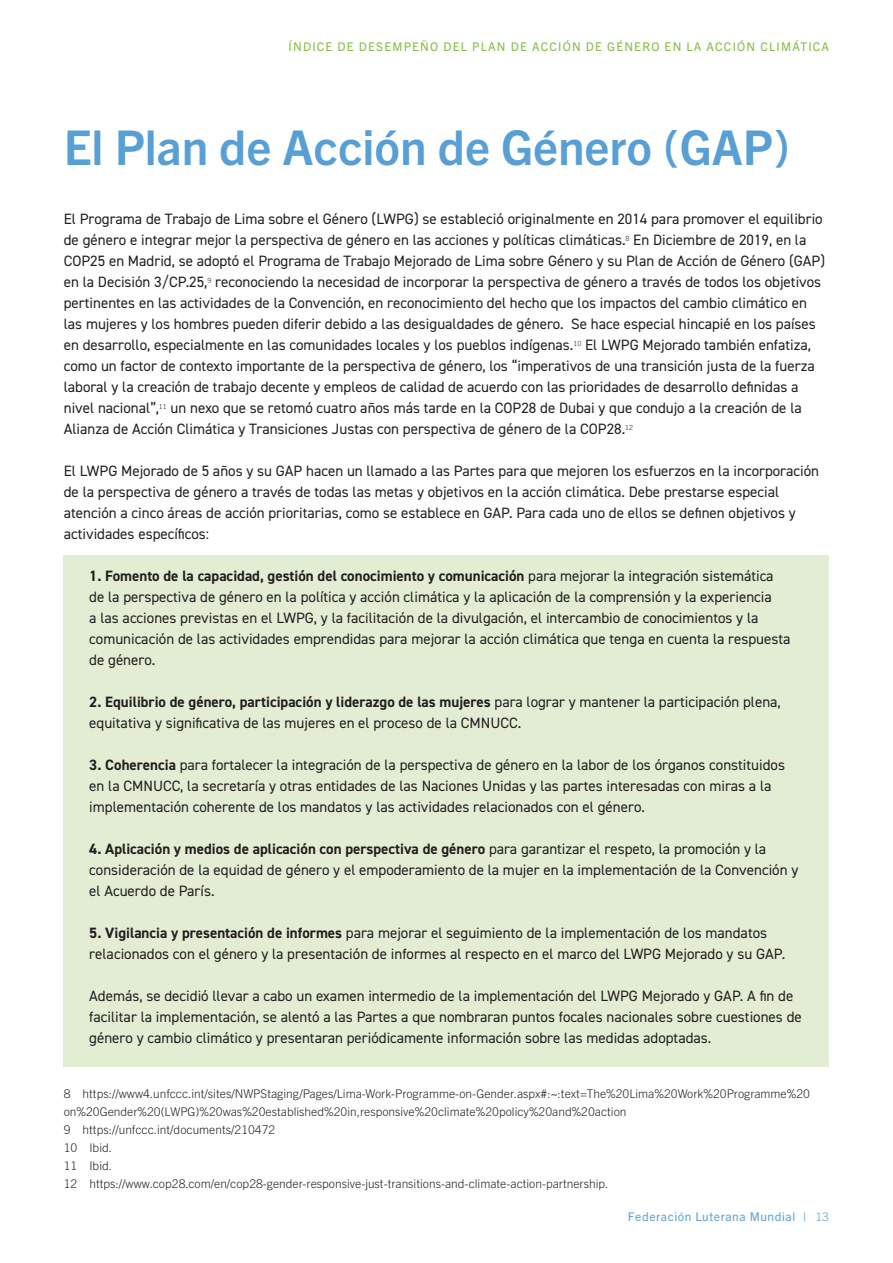
<style>
.page{position:relative;width:893px;height:1263px;background:#fff}
.page>*{position:absolute;margin:0;border:0;box-sizing:border-box;transform-origin:0 0}
.LWF_Heading_MAIN{font:700 48px "Trade Gothic Next LT Pro";color:#589fd6}
.LWF_Text_Regular{font:15px/21px "DIN2014";color:#231f20}
.LWF_footnotes{font:300 12px/18px "Trade Gothic Next LT Pro";color:#231f20}
.t1{font:12px "Trade Gothic Next LT Pro";letter-spacing:.1em;color:#84bc47}
.t2{font:12px "Trade Gothic Next LT Pro";letter-spacing:.05em;color:#589fd6}
.s1{font-weight:700}
.s2{color:#8ab6e1}
</style>
<div class="page">
<div style="left:64px;top:555px;width:765px;height:512px;background:#e3edd4"></div>
<p class="t1" style="left:289px;top:38px;width:542px">ÍNDICE DE DESEMPEÑO DEL PLAN DE ACCIÓN DE GÉNERO EN LA ACCIÓN CLIMÁTICA</p>
<p class="LWF_Heading_MAIN" style="left:64px;top:114px;width:727px">El Plan de Acción de Género (GAP)</p>
<p class="LWF_Text_Regular" style="left:64px;top:208px;width:763px">El Programa de Trabajo de Lima sobre el Género (LWPG) se estableció originalmente en 2014 para promover el equilibrio de género e integrar mejor la perspectiva de género en las acciones y políticas climáticas.<sup>8</sup> En Diciembre de 2019, en la COP25 en Madrid, se adoptó el Programa de Trabajo Mejorado de Lima sobre Género y su Plan de Acción de Género (GAP) en la Decisión 3/CP.25,<sup>9</sup> reconociendo la necesidad de incorporar la perspectiva de género a través de todos los objetivos pertinentes en las actividades de la Convención, en reconocimiento del hecho que los impactos del cambio climático en las mujeres y los hombres pueden diferir debido a las desigualdades de género. Se hace especial hincapié en los países en desarrollo, especialmente en las comunidades locales y los pueblos indígenas.<sup>10</sup> El LWPG Mejorado también enfatiza, como un factor de contexto importante de la perspectiva de género, los “imperativos de una transición justa de la fuerza laboral y la creación de trabajo decente y empleos de calidad de acuerdo con las prioridades de desarrollo definidas a nivel nacional”,<sup>11</sup> un nexo que se retomó cuatro años más tarde en la COP28 de Dubai y que condujo a la creación de la Alianza de Acción Climática y Transiciones Justas con perspectiva de género de la COP28.<sup>12</sup></p>
<p class="LWF_Text_Regular" style="left:64px;top:460px;width:757px">El LWPG Mejorado de 5 años y su GAP hacen un llamado a las Partes para que mejoren los esfuerzos en la incorporación de la perspectiva de género a través de todas las metas y objetivos en la acción climática. Debe prestarse especial atención a cinco áreas de acción prioritarias, como se establece en GAP. Para cada uno de ellos se definen objetivos y actividades específicos:</p>
<p class="LWF_Text_Regular" style="left:89px;top:565px;width:703px"><span class="s1">1. Fomento de la capacidad, gestión del conocimiento y comunicación</span> para mejorar la integración sistemática de la perspectiva de género en la política y acción climática y la aplicación de la comprensión y la experiencia<br>a las acciones previstas en el LWPG, y la facilitación de la divulgación, el intercambio de conocimientos y la comunicación de las actividades emprendidas para mejorar la acción climática que tenga en cuenta la respuesta de género.</p>
<p class="LWF_Text_Regular" style="left:89px;top:691px;width:693px"><span class="s1">2. Equilibrio de género, participación y liderazgo de las mujeres</span> para lograr y mantener la participación plena, equitativa y significativa de las mujeres en el proceso de la CMNUCC.</p>
<p class="LWF_Text_Regular" style="left:89px;top:754px;width:697px"><span class="s1">3. Coherencia</span> para fortalecer la integración de la perspectiva de género en la labor de los órganos constituidos en la CMNUCC, la secretaría y otras entidades de las Naciones Unidas y las partes interesadas con miras a la implementación coherente de los mandatos y las actividades relacionados con el género.</p>
<p class="LWF_Text_Regular" style="left:89px;top:838px;width:711px"><span class="s1">4. Aplicación y medios de aplicación con perspectiva de género</span> para garantizar el respeto, la promoción y la consideración de la equidad de género y el empoderamiento de la mujer en la implementación de la Convención y el Acuerdo de París.</p>
<p class="LWF_Text_Regular" style="left:89px;top:922px;width:697px"><span class="s1">5. Vigilancia y presentación de informes</span> para mejorar el seguimiento de la implementación de los mandatos relacionados con el género y la presentación de informes al respecto en el marco del LWPG Mejorado y su GAP.</p>
<p class="LWF_Text_Regular" style="left:89px;top:985px;width:714px">Además, se decidió llevar a cabo un examen intermedio de la implementación del LWPG Mejorado y GAP. A fin de facilitar la implementación, se alentó a las Partes a que nombraran puntos focales nacionales sobre cuestiones de género y cambio climático y presentaran periódicamente información sobre las medidas adoptadas.</p>
<p class="LWF_footnotes" style="left:64px;top:1084px;width:748px">8 https://www4.unfccc.int/sites/NWPStaging/Pages/Lima-Work-Programme-on-Gender.aspx#:~:text=The%20Lima%20Work%20Programme%20 on%20Gender%20(LWPG)%20was%20established%20in,responsive%20climate%20policy%20and%20action</p>
<p class="LWF_footnotes" style="left:64px;top:1120px;width:213px">9 https://unfccc.int/documents/210472</p>
<p class="LWF_footnotes" style="left:64px;top:1138px;width:50px">10 Ibid.</p>
<p class="LWF_footnotes" style="left:64px;top:1156px;width:50px">11 Ibid.</p>
<p class="LWF_footnotes" style="left:64px;top:1174px;width:546px">12 https://www.cop28.com/en/cop28-gender-responsive-just-transitions-and-climate-action-partnership.</p>
<p class="t2" style="left:628px;top:1208px;width:203px">Federación Luterana Mundial | <span class="s2">13</span></p>
</div>
